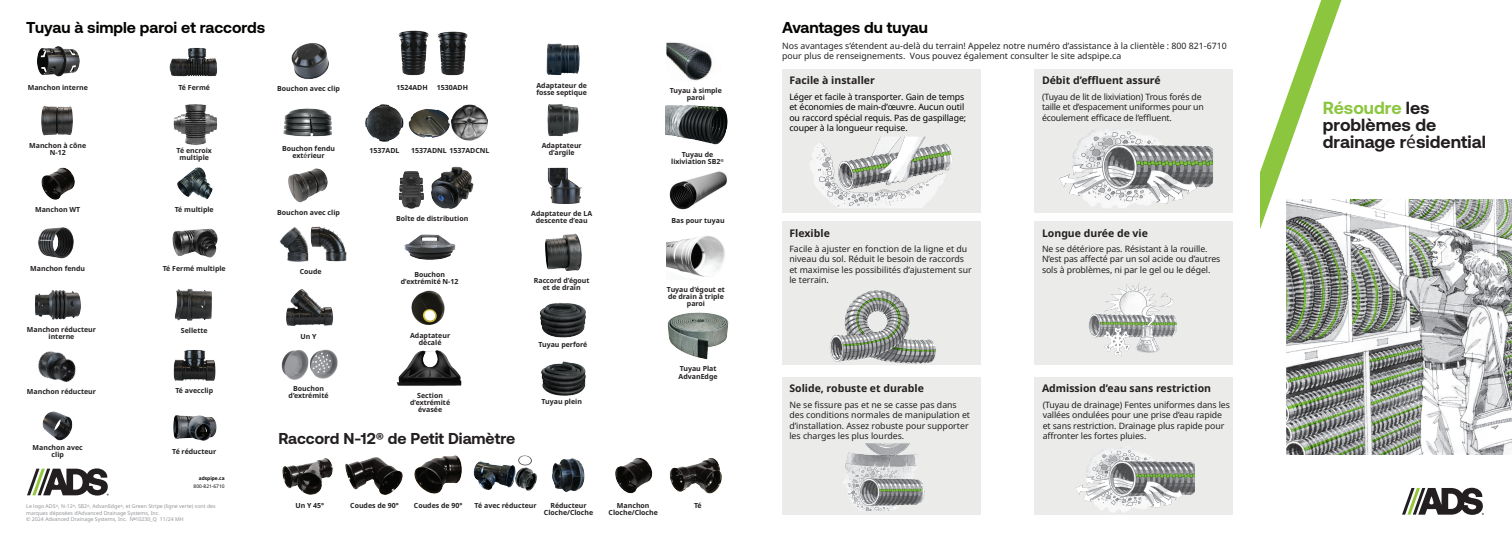
<style>
.page{position:relative;width:1512px;height:536px;background:#fff}
.page>*{position:absolute;margin:0;border:0;box-sizing:border-box;transform-origin:0 0}
.t1{font:700 17.5px/17.2px "Aeonik";letter-spacing:.005em;color:#231f20}
.t2{font:700 15.75px "Aeonik";color:#040503}
.t3{font:700 15.75px "Aeonik";color:#231f20}
.t4{font:700 10.5px "Noto Sans";color:#231f20}
.t5{font:8.75px/10.5px "Noto Sans";color:#231f20}
.t6{font:8.75px/10.5px "Noto Sans";letter-spacing:-.01em;color:#000}
.t7{font:8.75px/10.5px "Noto Sans";letter-spacing:-.02em;color:#231f20}
.t8{font:700 7px/7px "Noto Sans";color:#231f20;text-align:center}
.t9{font:5.25px/6.1px "Noto Sans";color:#939598}
.t10{font:4.9px "Noto Sans";color:#040503}
.t11{font:700 4.9px "Noto Sans";color:#040503}
.s1{font-weight:400}
.s2{color:#8bc63e}
.s3{font-family:"Noto Sans";font-weight:400}
</style>
<div class="page">
<img style="left:670px;top:457px;width:52px;height:37px">
<img style="left:552px;top:458px;width:33px;height:34px">
<img style="left:615px;top:457px;width:38px;height:37px">
<img style="left:345px;top:457px;width:58px;height:38px">
<img style="left:282px;top:458px;width:51px;height:37px">
<svg style="left:1260px;top:0;width:82px;height:229px"></svg>
<img style="left:541px;top:361px;width:45px;height:35px">
<img style="left:540px;top:302px;width:46px;height:36px">
<img style="left:37px;top:46px;width:43px;height:31px">
<img style="left:41px;top:106px;width:32px;height:30px">
<img style="left:41px;top:167px;width:34px;height:33px">
<img style="left:35px;top:290px;width:46px;height:30px">
<img style="left:38px;top:351px;width:38px;height:31px">
<img style="left:38px;top:227px;width:36px;height:31px">
<img style="left:173px;top:350px;width:43px;height:31px">
<img style="left:174px;top:288px;width:38px;height:33px">
<img style="left:172px;top:228px;width:46px;height:30px">
<img style="left:177px;top:167px;width:36px;height:32px">
<img style="left:173px;top:104px;width:45px;height:41px">
<img style="left:173px;top:415px;width:44px;height:26px">
<img style="left:42px;top:411px;width:31px;height:29px">
<img style="left:291px;top:43px;width:38px;height:36px">
<img style="left:398px;top:30px;width:31px;height:46px">
<img style="left:437px;top:31px;width:31px;height:45px">
<img style="left:408px;top:109px;width:43px;height:29px">
<img style="left:451px;top:104px;width:36px;height:37px">
<img style="left:365px;top:104px;width:39px;height:38px">
<img style="left:283px;top:108px;width:49px;height:29px">
<img style="left:288px;top:168px;width:40px;height:35px">
<img style="left:280px;top:226px;width:67px;height:36px">
<img style="left:281px;top:349px;width:57px;height:30px">
<img style="left:404px;top:234px;width:51px;height:26px">
<img style="left:411px;top:290px;width:34px;height:35px">
<img style="left:396px;top:350px;width:66px;height:36px">
<img style="left:546px;top:43px;width:34px;height:32px">
<img style="left:545px;top:233px;width:37px;height:38px">
<img style="left:666px;top:105px;width:62px;height:40px">
<img style="left:669px;top:171px;width:58px;height:39px">
<img style="left:666px;top:236px;width:59px;height:41px">
<img style="left:666px;top:43px;width:46px;height:38px">
<svg style="left:1034px;top:69px;width:199px;height:143px;background:#dadbd9"></svg>
<div style="left:783px;top:69px;width:198px;height:143px;background:#ebebea"></div>
<img style="left:838px;top:137px;width:77px;height:53px">
<img style="left:1059px;top:129px;width:60px;height:79px">
<div style="left:1034px;top:377px;width:199px;height:138px;background:#ebebea"></div>
<div style="left:783px;top:377px;width:198px;height:138px;background:#ebebea"></div>
<img style="left:843px;top:443px;width:35px;height:49px">
<img style="left:1076px;top:446px;width:51px;height:64px">
<div style="left:1034px;top:222px;width:199px;height:143px;background:#ebebea"></div>
<div style="left:783px;top:222px;width:198px;height:143px;background:#ebebea"></div>
<img style="left:830px;top:290px;width:71px;height:73px">
<img style="left:1089px;top:284px;width:48px;height:53px">
<img style="left:1286px;top:199px;width:226px;height:255px">
<img style="left:286px;top:289px;width:47px;height:37px">
<img style="left:169px;top:47px;width:48px;height:30px">
<img style="left:431px;top:166px;width:43px;height:43px">
<img style="left:399px;top:171px;width:22px;height:38px">
<img style="left:547px;top:103px;width:32px;height:34px">
<img style="left:547px;top:167px;width:35px;height:37px">
<img style="left:667px;top:312px;width:62px;height:48px">
<img style="left:414px;top:455px;width:48px;height:39px">
<img style="left:516px;top:455px;width:21px;height:35px">
<img style="left:473px;top:461px;width:43px;height:29px">
<svg style="left:1402px;top:487px;width:82px;height:27px"></svg>
<svg style="left:27px;top:468px;width:82px;height:27px"></svg>
<h2 class="t2" style="left:26px;top:19px;width:241px">Tuyau à simple paroi et raccords</h2>
<h2 class="t2" style="left:782px;top:18px;width:147px">Avantages du tuyau</h2>
<p class="t5" style="left:782px;top:40px;width:446px">Nos avantages s’étendent au-delà du terrain! Appelez notre numéro d’assistance à la clientèle : 800 821-6710 pour plus de renseignements. Vous pouvez également consulter le site adspipe.ca</p>
<p class="t8" style="left:28px;top:84px;width:62px">Manchon interne</p>
<h3 class="t4" style="left:789px;top:73px;width:87px">Facile à installer</h3>
<h3 class="t4" style="left:1042px;top:73px;width:120px">Débit d’effluent assuré</h3>
<p class="t6" style="left:789px;top:92px;width:178px">Léger et facile à transporter. Gain de temps et économies de main-d’œuvre. Aucun outil ou raccord spécial requis. Pas de gaspillage; couper à la longueur requise.</p>
<p class="t7" style="left:1042px;top:92px;width:163px">(Tuyau de lit de lixiviation) Trous forés de taille et d’espacement uniformes pour un écoulement efficace de l’effluent.</p>
<p class="t8" style="left:536px;top:82px;width:52px;text-align:left">Adaptateur de fosse septique</p>
<p class="t8" style="left:178px;top:84px;width:33px">Té Fermé</p>
<p class="t8" style="left:277px;top:85px;width:64px">Bouchon avec clip</p>
<p class="t8" style="left:396px;top:84px;width:33px">1524ADH</p>
<p class="t8" style="left:437px;top:84px;width:33px">1530ADH</p>
<p class="t8" style="left:670px;top:87px;width:54px">Tuyau à simple paroi</p>
<p class="t8" style="left:29px;top:142px;width:59px">Manchon à cône<br>N-12</p>
<p class="t8" style="left:177px;top:147px;width:37px">Té encroix multiple</p>
<p class="t8" style="left:282px;top:145px;width:55px">Bouchon fendu</p>
<p class="t8" style="left:370px;top:147px;width:31px">1537ADL</p>
<p class="t8" style="left:411px;top:147px;width:80px">1537ADNL 1537ADCNL</p>
<p class="t8" style="left:292px;top:152px;width:34px">ext<span class="s1">é</span>rieur</p>
<p class="t8" style="left:542px;top:142px;width:42px">Adaptateur d’argile</p>
<p class="t8" style="left:671px;top:151px;width:54px">Tuyau de lixiviation SB2<sup>®</sup></p>
<p class="t8" style="left:35px;top:206px;width:47px">Manchon WT</p>
<p class="t8" style="left:175px;top:206px;width:41px">Té multiple</p>
<p class="t8" style="left:277px;top:208px;width:64px">Bouchon avec clip</p>
<p class="t8" style="left:396px;top:215px;width:74px">Boîte de distribution</p>
<p class="t8" style="left:531px;top:210px;width:63px">Adaptateur de LA descente d’eau</p>
<p class="t8" style="left:672px;top:217px;width:55px">Bas pour tuyau</p>
<p class="t8" style="left:30px;top:265px;width:56px">Manchon fendu</p>
<p class="t8" style="left:163px;top:265px;width:64px">Té Fermé multiple</p>
<p class="t8" style="left:300px;top:268px;width:23px">Coude</p>
<p class="t8" style="left:401px;top:271px;width:59px">Bouchon d’extrémité N-12</p>
<p class="t8" style="left:534px;top:277px;width:57px">Raccord d’égout et de drain</p>
<p class="t8" style="left:667px;top:286px;width:59px">Tuyau d’égout et de drain à triple paroi</p>
<h3 class="t4" style="left:789px;top:226px;width:42px">Flexible</h3>
<h3 class="t4" style="left:1042px;top:226px;width:108px">Longue durée de vie</h3>
<p class="t5" style="left:789px;top:243px;width:184px">Facile à ajuster en fonction de la ligne et du niveau du sol. Réduit le besoin de raccords et maximise les possibilités d’ajustement sur le terrain.</p>
<p class="t5" style="left:1042px;top:243px;width:180px">Ne se détériore pas. Résistant à la rouille.<br>N’est pas affecté par un sol acide ou d’autres sols à problèmes, ni par le gel ou le dégel.</p>
<p class="t8" style="left:27px;top:326px;width:71px">Manchon réducteur interne</p>
<p class="t8" style="left:181px;top:327px;width:28px">Sellette</p>
<p class="t8" style="left:301px;top:333px;width:18px">Un Y</p>
<p class="t8" style="left:410px;top:331px;width:42px">Adaptateur décalé</p>
<p class="t8" style="left:538px;top:341px;width:50px">Tuyau perforé</p>
<p class="t8" style="left:679px;top:365px;width:40px;line-height:7.9px;text-align:left">Tuyau Plat<br>AdvanEdge</p>
<p class="t8" style="left:27px;top:388px;width:71px">Manchon réducteur</p>
<p class="t8" style="left:33px;top:444px;width:52px">Manchon avec clip</p>
<p class="t8" style="left:175px;top:387px;width:39px">Té avecclip</p>
<p class="t8" style="left:172px;top:448px;width:46px">Té réducteur</p>
<p class="t8" style="left:289px;top:385px;width:41px">Bouchon d’extrémité</p>
<p class="t8" style="left:410px;top:392px;width:41px">Section d’extrémité évasée</p>
<h2 class="t3" style="left:278px;top:429px;width:238px">Raccord N-12® de Petit Diamètre</h2>
<p class="t8" style="left:542px;top:397px;width:42px">Tuyau plein</p>
<h3 class="t4" style="left:789px;top:380px;width:136px">Solide, robuste et durable</h3>
<h3 class="t4" style="left:1042px;top:380px;width:171px">Admission d’eau sans restriction</h3>
<p class="t5" style="left:789px;top:399px;width:182px">Ne se fissure pas et ne se casse pas dans des conditions normales de manipulation et d’installation. Assez robuste pour supporter les charges les plus lourdes.</p>
<p class="t5" style="left:1043px;top:399px;width:189px">(Tuyau de drainage) Fentes uniformes dans les vallées ondulées pour une prise d’eau rapide et sans restriction. Drainage plus rapide pour affronter les fortes pluies.</p>
<p class="t11" style="left:199px;top:474px;width:27px">adspipe.ca</p>
<p class="t10" style="left:194px;top:483px;width:33px">800-821-6710</p>
<p class="t9" style="left:26px;top:503px;width:191px">Le logo ADS<sup>®</sup>, N-12<sup>®</sup>, SB2<sup>®</sup>, AdvanEdge<sup>®</sup>, et Green Stripe (ligne verte) sont des marques déposées d’Advanced Drainage Systems, Inc.<br>© 2024 Advanced Drainage Systems, Inc. N<sup>o</sup>10230_Q 11/24 MH</p>
<p class="t8" style="left:295px;top:501px;width:30px">Un Y 45°</p>
<p class="t8" style="left:544px;top:501px;width:51px">Réducteur<br>Cloche/Cloche</p>
<p class="t8" style="left:414px;top:501px;width:50px">Coudes de 90°</p>
<p class="t8" style="left:475px;top:501px;width:64px">Té avec réducteur</p>
<p class="t8" style="left:694px;top:502px;width:9px">Té</p>
<p class="t8" style="left:350px;top:502px;width:50px">Coudes de 90°</p>
<p class="t8" style="left:609px;top:502px;width:51px">Manchon<br>Cloche/Cloche</p>
<h1 class="t1" style="left:1323px;top:99px;width:165px"><span class="s2">Résoudre</span> les problèmes de drainage r<span class="s3">é</span>sidential</h1>
</div>
